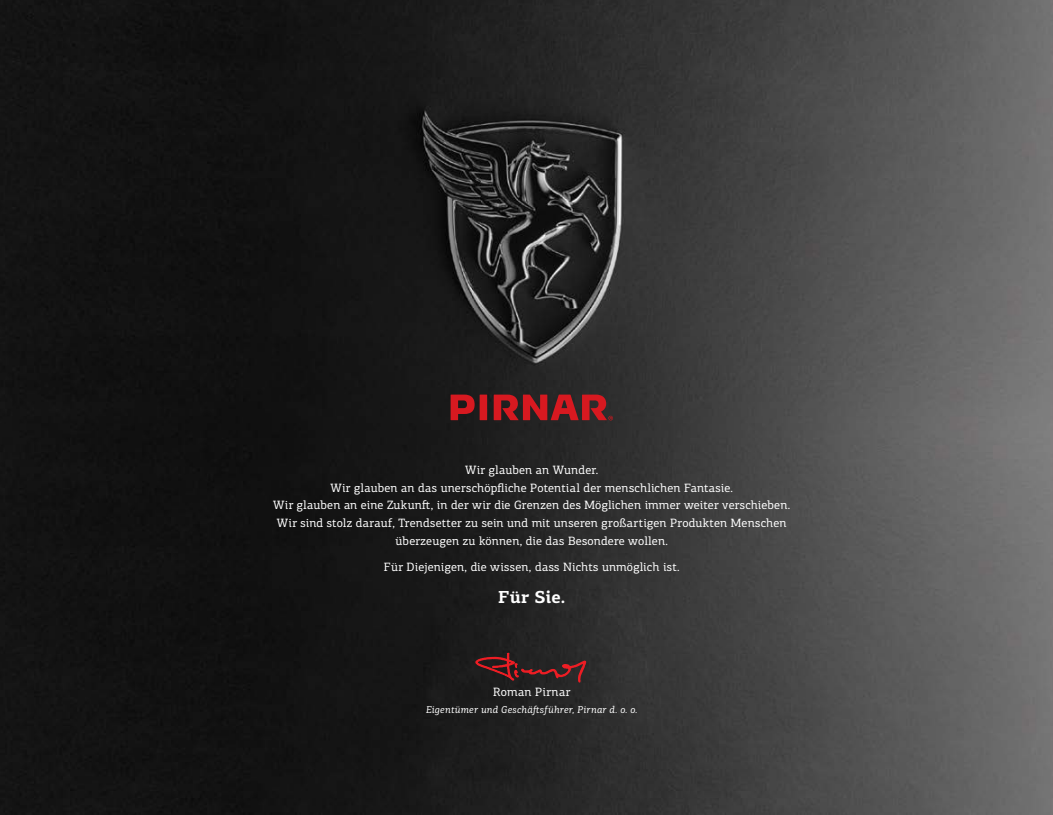
<style>
.page{position:relative;width:1053px;height:815px;background:#fff}
.page>*{position:absolute;margin:0;border:0;box-sizing:border-box;transform-origin:0 0}
.t1{font:700 17.5px "PF Agora Slab Pro";letter-spacing:.01em;color:#fff}
.t2{font:12.12px/17.8px "PF Agora Slab Pro";letter-spacing:.015em;color:#fff;text-align:center}
.t3{font:italic 10px "PF Agora Slab Pro";letter-spacing:.02em;color:#fff}
</style>
<div class="page">
<img style="left:0;top:0;width:1052px;height:815px">
<svg style="left:474px;top:652px;width:113px;height:45px;background:#392122"></svg>
<svg style="left:450px;top:395px;width:163px;height:25px;background:#8a1d21"></svg>
<p class="t2" style="left:273px;top:461px;width:518px">Wir glauben an Wunder.<br>Wir glauben an das unerschöpfliche Potential der menschlichen Fantasie.<br>Wir glauben an eine Zukunft, in der wir die Grenzen des Möglichen immer weiter verschieben.<br>Wir sind stolz darauf, Trendsetter zu sein und mit unseren großartigen Produkten Menschen überzeugen zu können, die das Besondere wollen.</p>
<p class="t2" style="left:384px;top:558px;width:297px">Für Diejenigen, die wissen, dass Nichts unmöglich ist.</p>
<h1 class="t1" style="left:498px;top:586px;width:69px">Für Sie.</h1>
<p class="t2" style="left:493px;top:683px;width:79px">Roman Pirnar</p>
<p class="t3" style="left:426px;top:704px;width:213px">Eigentümer und Geschäftsführer, Pirnar d. o. o.</p>
</div>
